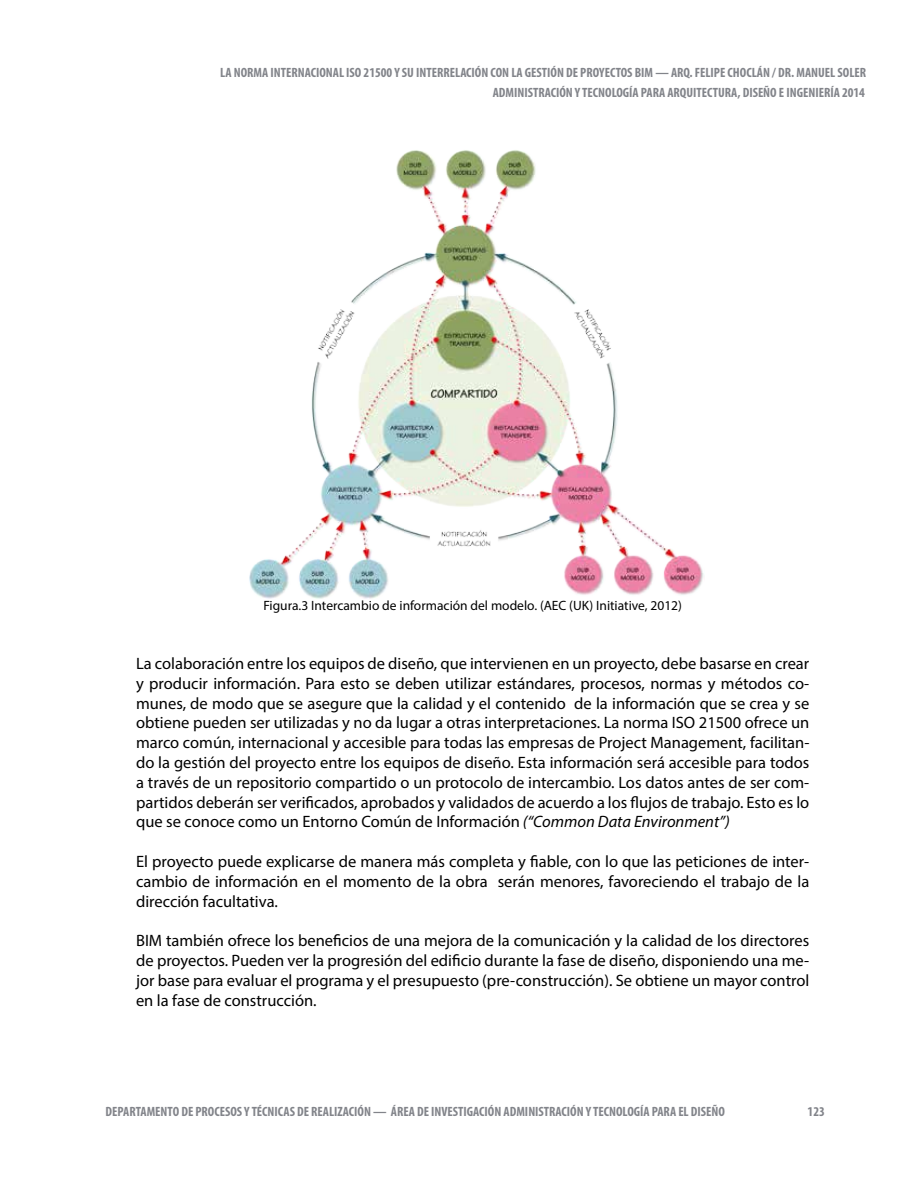
<style>
.page{position:relative;width:918px;height:1188px;background:#fff}
.page>*{position:absolute;margin:0;border:0;box-sizing:border-box;transform-origin:0 0}
.t1{font:16.5px/19.8px "Myriad Pro";color:#000;text-align:justify}
.t2{font:700 condensed 13.5px/20.7px "Myriad Pro";color:#82848a;text-align:right}
.t3{font:13.5px "Myriad Pro";color:#000}
.s1{font-style:italic}
</style>
<div class="page">
<img style="left:249px;top:150px;width:455px;height:449px">
<p class="t2" style="left:220px;top:62px;width:647px">LA NORMA INTERNACIONAL ISO 21500 Y SU INTERRELACIÓN CON LA GESTIÓN DE PROYECTOS BIM — ARQ. FELIPE CHOCLÁN / DR. MANUEL SOLER<br>ADMINISTRACIÓN Y TECNOLOGÍA PARA ARQUITECTURA, DISEÑO E INGENIERÍA 2014</p>
<p class="t3" style="left:263px;top:597px;width:420px">Figura.3 Intercambio de información del modelo. (AEC (UK) Initiative, 2012)</p>
<p class="t1" style="left:136px;top:653px;width:675px">La colaboración entre los equipos de diseño, que intervienen en un proyecto, debe basarse en crear y producir información. Para esto se deben utilizar estándares, procesos, normas y métodos co&shy;munes, de modo que se asegure que la calidad y el contenido de la información que se crea y se obtiene pueden ser utilizadas y no da lugar a otras interpretaciones. La norma ISO 21500 ofrece un marco común, internacional y accesible para todas las empresas de Project Management, facilitan&shy;do la gestión del proyecto entre los equipos de diseño. Esta información será accesible para todos a través de un repositorio compartido o un protocolo de intercambio. Los datos antes de ser com&shy;partidos deberán ser verificados, aprobados y validados de acuerdo a los flujos de trabajo. Esto es lo que se conoce como un Entorno Común de Información <span class="s1">(“Common Data Environment”)</span></p>
<p class="t1" style="left:136px;top:851px;width:675px">El proyecto puede explicarse de manera más completa y fiable, con lo que las peticiones de inter&shy;cambio de información en el momento de la obra serán menores, favoreciendo el trabajo de la dirección facultativa.</p>
<p class="t1" style="left:136px;top:930px;width:675px">BIM también ofrece los beneficios de una mejora de la comunicación y la calidad de los directores de proyectos. Pueden ver la progresión del edificio durante la fase de diseño, disponiendo una me&shy;jor base para evaluar el programa y el presupuesto (pre-construcción). Se obtiene un mayor control en la fase de construcción.</p>
<p class="t2" style="left:106px;top:1101px;width:621px">DEPARTAMENTO DE PROCESOS Y TÉCNICAS DE REALIZACIÓN — ÁREA DE INVESTIGACIÓN ADMINISTRACIÓN Y TECNOLOGÍA PARA EL DISEÑO</p>
<p class="t2" style="left:808px;top:1101px;width:19px">123</p>
</div>
